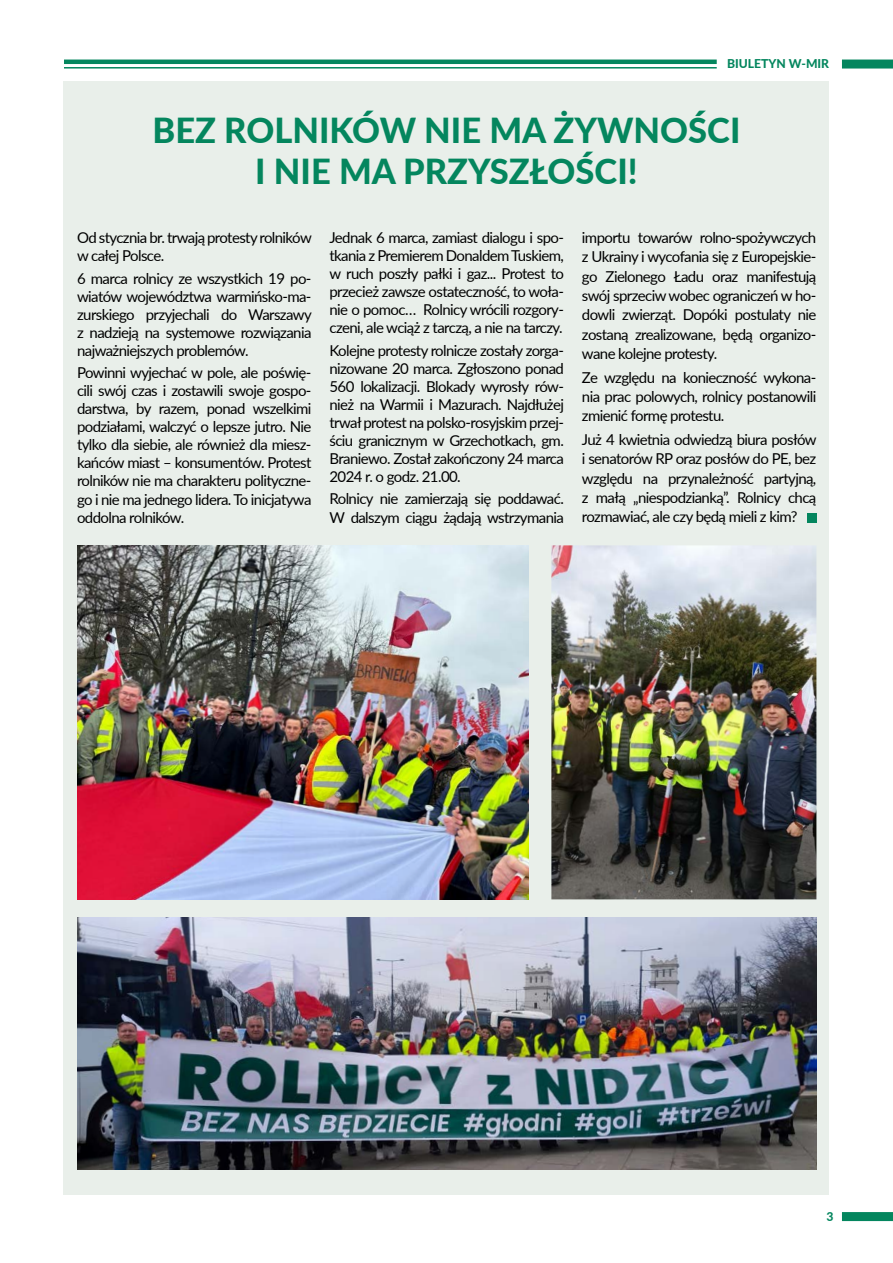
<style>
.page{position:relative;width:893px;height:1263px;background:#fff}
.page>*{position:absolute;margin:0;border:0;box-sizing:border-box;transform-origin:0 0}
.t1{font:800 34.5px/41.4px "Lato";color:#04865e;text-align:center}
.t2{font:15px/18px "Lato";letter-spacing:-.04em;color:#000;text-align:justify}
.t3{font:800 12.15px "Lato";color:#04865e}
</style>
<div class="page">
<div style="left:842px;top:1212px;width:51px;height:9px;background:#04865e"></div>
<hr style="left:64px;top:60px;width:653px;height:4px;background:#04865e">
<hr style="left:64px;top:67px;width:653px;height:2px;background:#04865e">
<div style="left:842px;top:60px;width:51px;height:9px;background:#04865e"></div>
<div style="left:64px;top:81px;width:765px;height:1114px;background:#e9efea"></div>
<img style="left:78px;top:918px;width:738px;height:251px">
<img style="left:78px;top:545px;width:450px;height:354px">
<img style="left:551px;top:545px;width:265px;height:354px">
<div style="left:807px;top:513px;width:10px;height:10px;background:#04865e"></div>
<p class="t3" style="left:727px;top:55px;width:103px">BIULETYN W-MIR</p>
<h1 class="t1" style="left:153px;top:108px;width:589px">BEZ ROLNIKÓW NIE MA ŻYWNOŚCI<br>I NIE MA PRZYSZŁOŚCI!</h1>
<p class="t2" style="left:77px;top:228px;width:236px">Od stycznia br. trwają protesty rolników w całej Polsce.</p>
<p class="t2" style="left:77px;top:268px;width:236px">6 marca rolnicy ze wszystkich 19 po&shy;wiatów województwa warmińsko-ma&shy;zurskiego przyjechali do Warszawy z nadzieją na systemowe rozwiązania najważniejszych problemów.</p>
<p class="t2" style="left:77px;top:363px;width:236px">Powinni wyjechać w pole, ale poświę&shy;cili swój czas i zostawili swoje gospo&shy;darstwa, by razem, ponad wszelkimi podziałami, walczyć o lepsze jutro. Nie tylko dla siebie, ale również dla miesz&shy;kańców miast – konsumentów. Protest rolników nie ma charakteru polityczne&shy;go i nie ma jednego lidera. To inicjatywa oddolna rolników.</p>
<p class="t2" style="left:329px;top:228px;width:236px">Jednak 6 marca, zamiast dialogu i spo&shy;tkania z Premierem Donaldem Tuskiem, w ruch poszły pałki i gaz... Protest to przecież zawsze ostateczność, to woła&shy;nie o pomoc… Rolnicy wrócili rozgory&shy;czeni, ale wciąż z tarczą, a nie na tarczy.</p>
<p class="t2" style="left:329px;top:341px;width:236px">Kolejne protesty rolnicze zostały zorga&shy;nizowane 20 marca. Zgłoszono ponad 560 lokalizacji. Blokady wyrosły rów&shy;nież na Warmii i Mazurach. Najdłużej trwał protest na polsko-rosyjskim przej&shy;ściu granicznym w Grzechotkach, gm.<br>Braniewo. Został zakończony 24 marca 2024 r. o godz. 21.00.</p>
<p class="t2" style="left:329px;top:489px;width:236px">Rolnicy nie zamierzają się poddawać.<br>W dalszym ciągu żądają wstrzymania</p>
<p class="t2" style="left:582px;top:227px;width:236px;line-height:19.4px">importu towarów rolno-spożywczych z Ukrainy i wycofania się z Europejskie&shy;go Zielonego Ładu oraz manifestują swój sprzeciw wobec ograniczeń w ho&shy;dowli zwierząt. Dopóki postulaty nie zostaną zrealizowane, będą organizo&shy;wane kolejne protesty.</p>
<p class="t2" style="left:582px;top:367px;width:236px;line-height:19.4px">Ze względu na konieczność wykona&shy;nia prac polowych, rolnicy postanowili zmienić formę protestu.</p>
<p class="t2" style="left:582px;top:429px;width:236px;line-height:19.4px">Już 4 kwietnia odwiedzą biura posłów i senatorów RP oraz posłów do PE, bez względu na przynależność partyjną, z małą „niespodzianką”. Rolnicy chcą rozmawiać, ale czy będą mieli z kim?</p>
<p class="t3" style="left:826px;top:1207px;width:9px">3</p>
</div>
